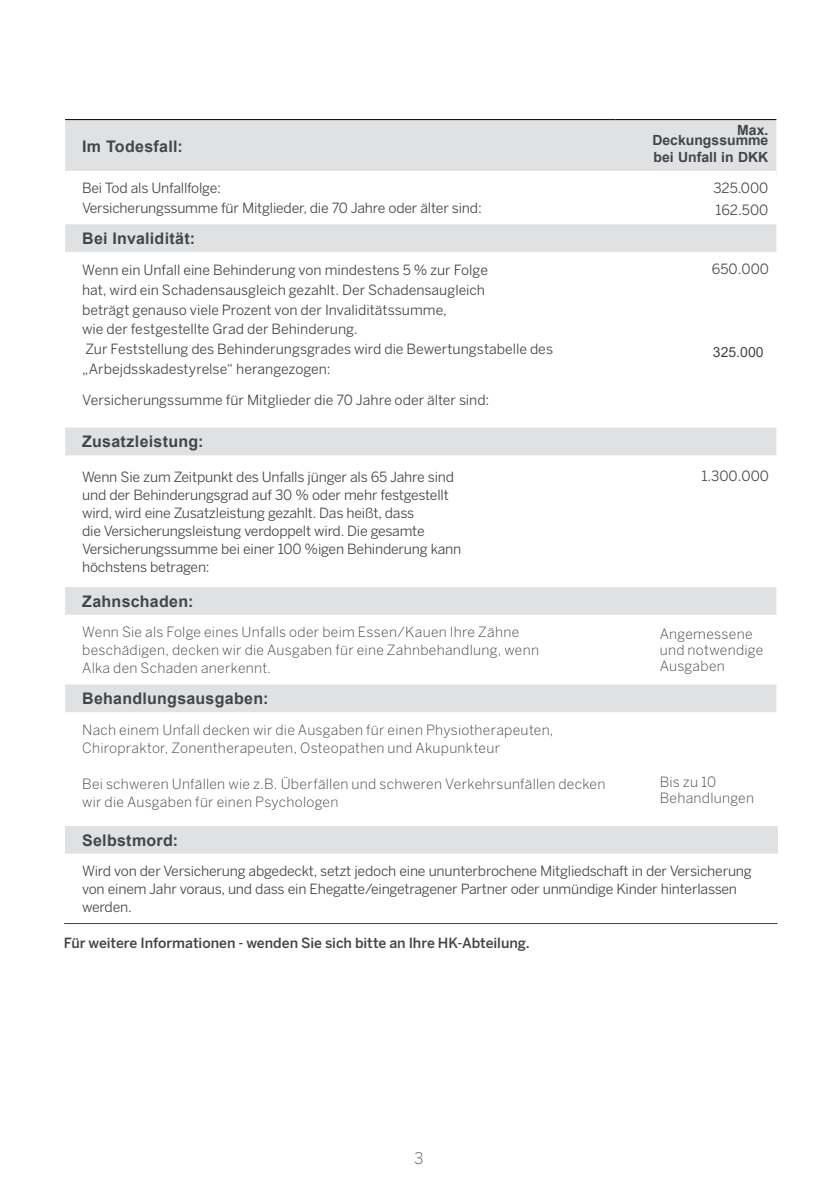
<style>
.page{position:relative;width:840px;height:1191px;background:#fff}
.page>*{position:absolute;margin:0;border:0;box-sizing:border-box;transform-origin:0 0}
.t1{font:700 16px "Arial";letter-spacing:.015em;color:#42464b}
.t2{font:16px "Benton Sans";color:#808285}
.t3{font:14px/18px "Benton Sans";letter-spacing:-.015em;color:#42464b}
.t4{font:300 14px/18px "Benton Sans";letter-spacing:.02em;color:#42464b}
.t5{font:500 14px "Benton Sans";letter-spacing:-.005em;color:#42464b}
.t6{font:700 14px/10px "Arial";color:#42464b;text-align:right}
.t7{font:14px "Arial";color:#41454b}
</style>
<div class="page">
<div style="left:65px;top:120px;width:711px;height:51px;background:#e0e1e3"></div>
<hr style="left:65px;top:119px;width:550px;height:1px;background:#000">
<hr style="left:615px;top:119px;width:161px;height:1px;background:#000">
<svg style="left:65px;top:224px;width:711px;height:231px"></svg>
<div style="left:65px;top:587px;width:711px;height:28px;background:#e0e1e3"></div>
<div style="left:65px;top:684px;width:711px;height:28px;background:#e0e1e3"></div>
<div style="left:65px;top:826px;width:712px;height:27px;background:#e0e1e3"></div>
<svg style="left:65px;top:853px;width:712px;height:1px"></svg>
<hr style="left:64px;top:923px;width:713px;height:1px;background:#42464b">
<p class="t1" style="left:82px;top:136px;width:102px">Im Todesfall:</p>
<p class="t6" style="left:652px;top:126px;width:117px">Max.<br>Deckungssumme</p>
<p class="t6" style="left:653px;top:153px;width:116px">bei Unfall in DKK</p>
<p class="t3" style="left:82px;top:178px;width:401px;line-height:19.6px">Bei Tod als Unfallfolge:<br>Versicherungssumme für Mitglieder, die 70 Jahre oder älter sind:</p>
<p class="t3" style="left:713px;top:177px;width:56px;line-height:21.6px">325.000<br>162.500</p>
<p class="t1" style="left:82px;top:228px;width:114px">Bei Invalidität:</p>
<p class="t3" style="left:82px;top:260px;width:472px;line-height:19.6px">Wenn ein Unfall eine Behinderung von mindestens 5 % zur Folge<br>hat, wird ein Schadensausgleich gezahlt. Der Schadensaugleich<br>beträgt genauso viele Prozent von der Invaliditätssumme,<br>wie der festgestellte Grad der Behinderung.<br>Zur Feststellung des Behinderungsgrades wird die Bewertungstabelle des „Arbejdsskadestyrelse“ herangezogen:</p>
<p class="t3" style="left:82px;top:391px;width:408px">Versicherungssumme für Mitglieder die 70 Jahre oder älter sind:</p>
<p class="t1" style="left:82px;top:431px;width:123px">Zusatzleistung:</p>
<p class="t3" style="left:82px;top:467px;width:380px">Wenn Sie zum Zeitpunkt des Unfalls jünger als 65 Jahre sind und der Behinderungsgrad auf 30 % oder mehr festgestellt wird, wird eine Zusatzleistung gezahlt. Das heißt, dass<br>die Versicherungsleistung verdoppelt wird. Die gesamte Versicherungssumme bei einer 100 %igen Behinderung kann höchstens betragen:</p>
<p class="t3" style="left:701px;top:466px;width:69px">1.300.000</p>
<p class="t1" style="left:82px;top:590px;width:113px">Zahnschaden:</p>
<p class="t4" style="left:82px;top:623px;width:458px">Wenn Sie als Folge eines Unfalls oder beim Essen/Kauen Ihre Zähne beschädigen, decken wir die Ausgaben für eine Zahnbehandlung, wenn<br>Alka den Schaden anerkennt.</p>
<p class="t4" style="left:659px;top:626px;width:105px;line-height:16px">Angemessene und notwendige<br>Ausgaben</p>
<p class="t1" style="left:82px;top:688px;width:188px">Behandlungsausgaben:</p>
<p class="t4" style="left:82px;top:720px;width:473px">Nach einem Unfall decken wir die Ausgaben für einen Physiotherapeuten,<br>Chiropraktor, Zonentherapeuten, Osteopathen und Akupunkteur</p>
<p class="t4" style="left:82px;top:774px;width:524px">Bei schweren Unfällen wie z.B. Überfällen und schweren Verkehrsunfällen decken wir die Ausgaben für einen Psychologen</p>
<p class="t4" style="left:659px;top:773px;width:96px;line-height:16px">Bis zu 10<br>Behandlungen</p>
<p class="t1" style="left:82px;top:829px;width:98px">Selbstmord:</p>
<p class="t3" style="left:82px;top:861px;width:670px">Wird von der Versicherung abgedeckt, setzt jedoch eine ununterbrochene Mitgliedschaft in der Versicherung von einem Jahr voraus, und dass ein Ehegatte/eingetragener Partner oder unmündige Kinder hinterlassen werden.</p>
<p class="t5" style="left:64px;top:934px;width:467px">Für weitere Informationen - wenden Sie sich bitte an Ihre HK-Abteilung.</p>
<p class="t3" style="left:711px;top:260px;width:59px">650.000</p>
<p class="t7" style="left:712px;top:343px;width:52px">325.000</p>
<p class="t2" style="left:414px;top:1148px;width:11px">3</p>
</div>
